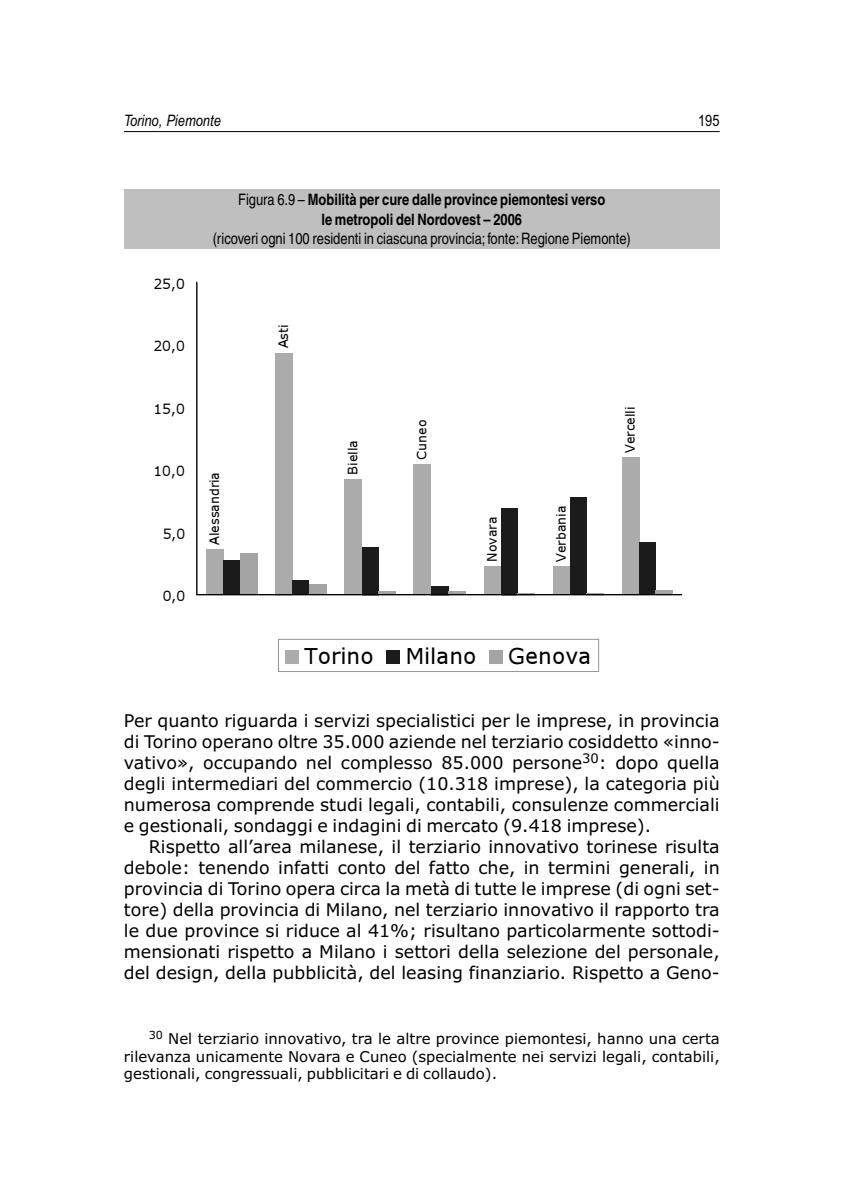
<style>
.page{position:relative;width:844px;height:1191px;background:#fff}
.page>*{position:absolute;margin:0;border:0;box-sizing:border-box;transform-origin:0 0}
.t1{font:21.88px "Verdana+T42+ECGKCV";color:#000}
.t2{font:17.5px/21px "Verdana";color:#000;text-align:justify}
.t3{font:700 15.75px/19.2px "Helvetica";color:#000;text-align:center;scale:.82 1}
.t4{font:15.75px "Helvetica";color:#000;scale:.82 1}
.t5{font:italic 15.75px "Arial Narrow";color:#000}
.t6{font:15.75px "Arial Narrow";color:#000}
.t7{font:14.88px/17.5px "Verdana";color:#000;text-align:justify}
.t8{font:13.83px "Verdana+T42+ECGKCV";color:#000}
.t9{font:12.6px "Verdana+T42+ECGKCV";color:#000}
.s1{font-weight:400}
</style>
<div class="page">
<svg style="left:123px;top:131px;width:597px;height:541px"></svg>
<p class="t5" style="left:124px;top:115px;width:98px">Torino, Piemonte</p>
<p class="t6" style="left:698px;top:115px;width:23px">195</p>
<p class="t8" style="left:153px;top:276px;width:33px">25,0</p>
<p class="t8" style="left:153px;top:338px;width:33px">20,0</p>
<p class="t8" style="left:153px;top:401px;width:33px">15,0</p>
<p class="t8" style="left:153px;top:463px;width:33px">10,0</p>
<p class="t8" style="left:163px;top:526px;width:24px">5,0</p>
<p class="t8" style="left:163px;top:588px;width:24px">0,0</p>
<p class="t3" style="left:238px;top:192px;width:449px"><span class="s1">Figura 6.9 –</span> Mobilità per cure dalle province piemontesi verso le metropoli del Nordovest – 2006</p>
<p class="t4" style="left:213px;top:233px;width:511px">(ricoveri ogni 100 residenti in ciascuna provincia; fonte: Regione Piemonte)</p>
<p class="t9" style="left:207px;top:544px;width:74px;rotate:-90deg">Alessandria</p>
<p class="t9" style="left:276px;top:348px;width:25px;rotate:-90deg">Asti</p>
<p class="t9" style="left:345px;top:474px;width:36px;rotate:-90deg">Biella</p>
<p class="t9" style="left:414px;top:460px;width:41px;rotate:-90deg">Cuneo</p>
<p class="t9" style="left:485px;top:562px;width:47px;rotate:-90deg">Novara</p>
<p class="t9" style="left:554px;top:562px;width:58px;rotate:-90deg">Verbania</p>
<p class="t1" style="left:304px;top:643px;width:71px">Torino</p>
<p class="t1" style="left:405px;top:643px;width:72px">Milano</p>
<p class="t1" style="left:508px;top:643px;width:85px">Genova</p>
<p class="t9" style="left:623px;top:453px;width:48px;rotate:-90deg">Vercelli</p>
<p class="t2" style="left:124px;top:712px;width:597px">Per quanto riguarda i servizi specialistici per le imprese, in provincia di Torino operano oltre 35.000 aziende nel terziario cosiddetto «inno&shy;vativo», occupando nel complesso 85.000 persone<sup>30</sup>: dopo quella degli intermediari del commercio (10.318 imprese), la categoria più numerosa comprende studi legali, contabili, consulenze commerciali e gestionali, sondaggi e indagini di mercato (9.418 imprese).</p>
<p class="t2" style="left:124px;top:838px;width:597px;text-indent:25px">Rispetto all’area milanese, il terziario innovativo torinese risulta debole: tenendo infatti conto del fatto che, in termini generali, in provincia di Torino opera circa la metà di tutte le imprese (di ogni set&shy;tore) della provincia di Milano, nel terziario innovativo il rapporto tra le due province si riduce al 41%; risultano particolarmente sottodi&shy;mensionati rispetto a Milano i settori della selezione del personale, del design, della pubblicità, del leasing finanziario. Rispetto a Geno-</p>
<p class="t7" style="left:124px;top:1031px;width:597px;text-indent:25px"><sup>30</sup> Nel terziario innovativo, tra le altre province piemontesi, hanno una certa rilevanza unicamente Novara e Cuneo (specialmente nei servizi legali, contabili, gestionali, congressuali, pubblicitari e di collaudo).</p>
</div>
